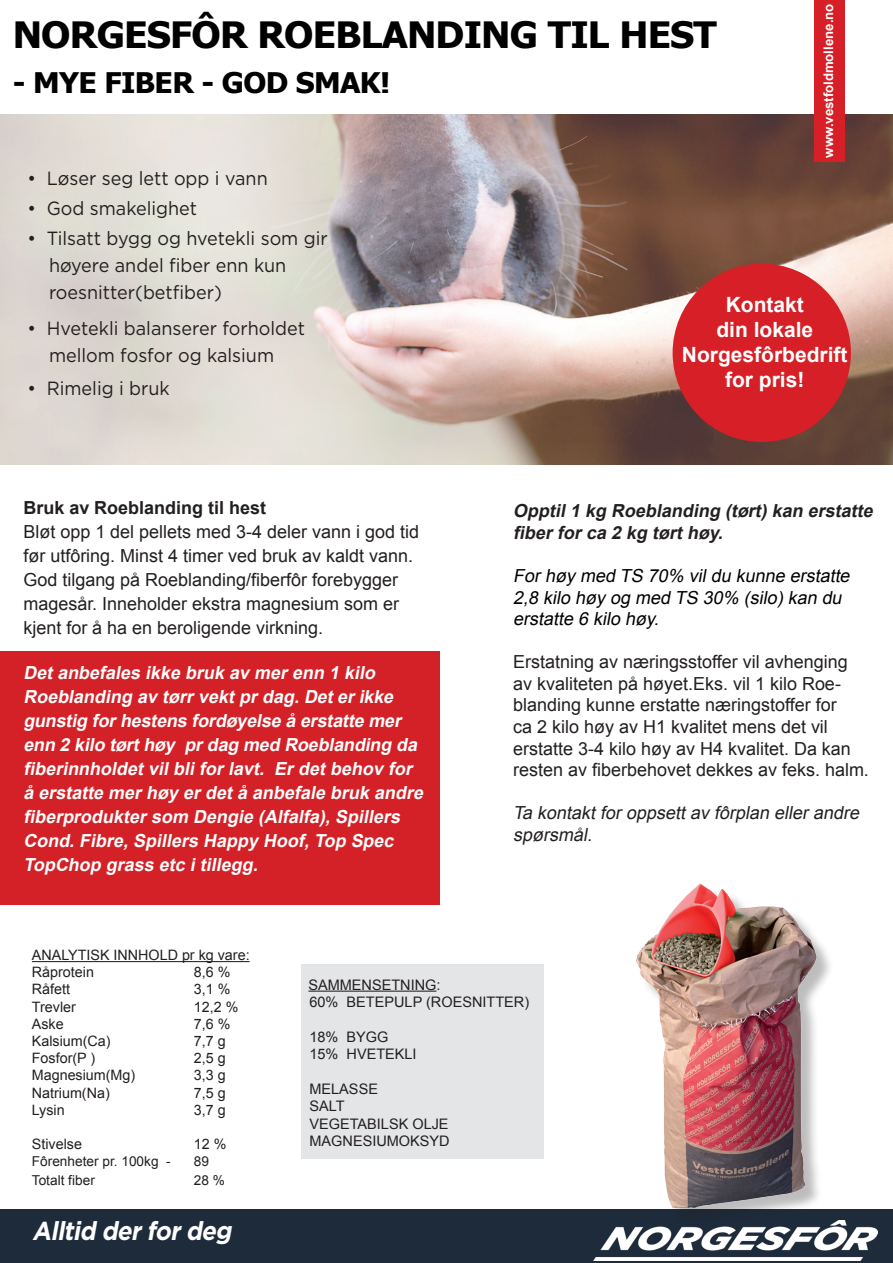
<style>
.page{position:relative;width:893px;height:1263px;background:#fff}
.page>*{position:absolute;margin:0;border:0;box-sizing:border-box;transform-origin:0 0}
.t1{font:700 36.15px "Tahoma";letter-spacing:-.02em;color:#000;scale:1.05 1}
.t2{font:700 28.35px "Tahoma";letter-spacing:-.02em;color:#000;scale:1.05 1}
.t3{font:italic 700 25.95px "Gotham";color:#fff;scale:.93 1}
.t4{font:700 21px/25.2px "Arial";color:#fff;text-align:center}
.t5{font:19.05px/27px "Gotham";color:#231f20;scale:.94 1}
.t6{font:18px/21.6px "Arial";color:#231f20}
.t7{font:italic 700 18px/24px "Arial";color:#fff}
.t8{font:italic 18px/21.6px "Arial";color:#000}
.t9{font:italic 700 18px/21.6px "Arial";color:#231f20}
.t10{font:italic 18px/21.6px "Arial";color:#231f20}
.t11{font:700 18px "Arial";color:#231f20}
.t12{font:14.55px/17.4px "Arial";color:#231f20}
.t13{font:14.25px/17.2px "Arial";color:#231f20}
.t14{font:13.65px "Arial";color:#231f20}
.t15{font:700 13.2px "Arial";color:#fff}
</style>
<div class="page">
<img style="left:0;top:115px;width:893px;height:349px">
<div style="left:0;top:652px;width:439px;height:253px;background:#d42127"></div>
<div style="left:815px;top:0;width:30px;height:162px;background:#d61f26"></div>
<div style="left:673px;top:264px;width:178px;height:178px;background:#d61f26;border-radius:50%"></div>
<hr style="left:32px;top:961px;width:218px;height:1px;background:#231f20">
<div style="left:301px;top:964px;width:243px;height:195px;background:#e3e5e7"></div>
<hr style="left:308px;top:990px;width:128px;height:2px;background:#231f20">
<div style="left:0;top:1209px;width:893px;height:54px;background:#1e2b3b"></div>
<img style="left:593px;top:1227px;width:285px;height:34px">
<img style="left:593px;top:883px;width:273px;height:347px">
<h1 class="t1" style="left:13px;top:9px;width:672px">NORGESFÔR ROEBLANDING TIL HEST</h1>
<h2 class="t2" style="left:13px;top:63px;width:361px">- MYE FIBER - GOD SMAK!</h2>
<p class="t15" style="left:820px;top:158px;width:155px;rotate:-90deg">www.vestfoldmollene.no</p>
<p class="t5" style="left:27px;top:165px;width:257px">• Løser seg lett opp i vann</p>
<p class="t5" style="left:27px;top:195px;width:182px">• God smakelighet</p>
<p class="t5" style="left:49px;top:225px;width:298px;text-indent:-22px">• Tilsatt bygg og hvetekli som gir høyere andel fiber enn kun roesnitter(betfiber)</p>
<p class="t5" style="left:27px;top:315px;width:297px;text-align:center">• Hvetekli balanserer forholdet mellom fosfor og kalsium</p>
<p class="t5" style="left:27px;top:375px;width:153px">• Rimelig i bruk</p>
<p class="t11" style="left:23px;top:495px;width:244px">Bruk av Roeblanding til hest</p>
<p class="t6" style="left:23px;top:520px;width:397px;line-height:24px">Bløt opp 1 del pellets med 3-4 deler vann i god tid før utfôring. Minst 4 timer ved bruk av kaldt vann.<br>God tilgang på Roeblanding/fiberfôr forebygger magesår. Inneholder ekstra magnesium som er kjent for å ha en beroligende virkning.</p>
<p class="t7" style="left:23px;top:662px;width:406px">Detanbefales ikke bruk av merenn 1 kilo Roeblanding av tørrvektprdag.Deterikke gunstig forhestens fordøyelse å erstatte mer enn 2 kilo tørthøy prdag med Roeblanding da fiberinnholdetvilbliforlavt. Erdetbehov for å erstatte merhøy erdetå anbefale bruk andre fiberproduktersom Dengie (Alfalfa),Spillers Cond.Fibre,Spillers Happy Hoof,Top Spec TopChop grass etc itillegg.</p>
<p class="t4" style="left:682px;top:292px;width:167px">Kontakt<br>din lokale<br>Norgesfôrbedrift for pris!</p>
<p class="t9" style="left:513px;top:501px;width:365px">Opptil1 kg Roeblanding (tørt)kan erstatte fiberforca 2 kg tørthøy.</p>
<p class="t8" style="left:513px;top:565px;width:342px">Forhøy med TS 70% vildu kunne erstatte<br>2,8 kilo høy og med TS 30% (silo)kan du erstatte 6 kilo høy.</p>
<p class="t6" style="left:513px;top:651px;width:357px">Erstatning av næringsstoffer vil avhenging av kvaliteten på høyet.Eks. vil 1 kilo Roe&shy;blanding kunne erstatte næringstoffer for<br>ca 2 kilo høy av H1 kvalitet mens det vil erstatte 3-4 kilo høy av H4 kvalitet. Da kan resten av fiberbehovet dekkes av feks. halm.</p>
<p class="t10" style="left:513px;top:802px;width:351px">Ta kontaktforoppsettav fôrplan ellerandre spørsmål.</p>
<p class="t13" style="left:32px;top:946px;width:219px">ANALYTISK INNHOLD pr kg vare:<br>Råprotein</p>
<p class="t13" style="left:194px;top:964px;width:38px">8,6 %</p>
<p class="t13" style="left:32px;top:981px;width:40px">Råfett</p>
<p class="t13" style="left:194px;top:981px;width:38px">3,1 %</p>
<p class="t13" style="left:32px;top:998px;width:46px">Trevler</p>
<p class="t13" style="left:194px;top:998px;width:46px">12,2 %</p>
<p class="t13" style="left:32px;top:1015px;width:33px">Aske</p>
<p class="t13" style="left:194px;top:1015px;width:38px">7,6 %</p>
<p class="t13" style="left:32px;top:1032px;width:80px">Kalsium(Ca)</p>
<p class="t13" style="left:194px;top:1032px;width:33px">7,7 g</p>
<p class="t13" style="left:32px;top:1050px;width:65px">Fosfor(P )</p>
<p class="t13" style="left:194px;top:1050px;width:33px">2,5 g</p>
<p class="t13" style="left:32px;top:1067px;width:105px">Magnesium(Mg)</p>
<p class="t13" style="left:194px;top:1067px;width:33px">3,3 g</p>
<p class="t13" style="left:32px;top:1084px;width:79px">Natrium(Na)</p>
<p class="t13" style="left:194px;top:1084px;width:33px">7,5 g</p>
<p class="t13" style="left:32px;top:1101px;width:34px">Lysin</p>
<p class="t13" style="left:194px;top:1101px;width:33px">3,7 g</p>
<p class="t13" style="left:32px;top:1135px;width:52px">Stivelse</p>
<p class="t13" style="left:194px;top:1135px;width:34px">12 %</p>
<p class="t14" style="left:32px;top:1152px;width:140px">Fôrenheter pr. 100kg -</p>
<p class="t14" style="left:194px;top:1152px;width:17px">89</p>
<p class="t14" style="left:32px;top:1171px;width:64px">Totalt fiber</p>
<p class="t14" style="left:194px;top:1171px;width:33px">28 %</p>
<h3 class="t3" style="left:32px;top:1213px;width:222px">Alltid derfordeg</h3>
<p class="t12" style="left:308px;top:976px;width:222px">SAMMENSETNING:<br>60% BETEPULP (ROESNITTER)</p>
<p class="t12" style="left:309px;top:1028px;width:109px">18% BYGG<br>15% HVETEKLI</p>
<p class="t12" style="left:309px;top:1080px;width:142px">MELASSE<br>SALT<br>VEGETABILSK OLJE<br>MAGNESIUMOKSYD</p>
</div>
